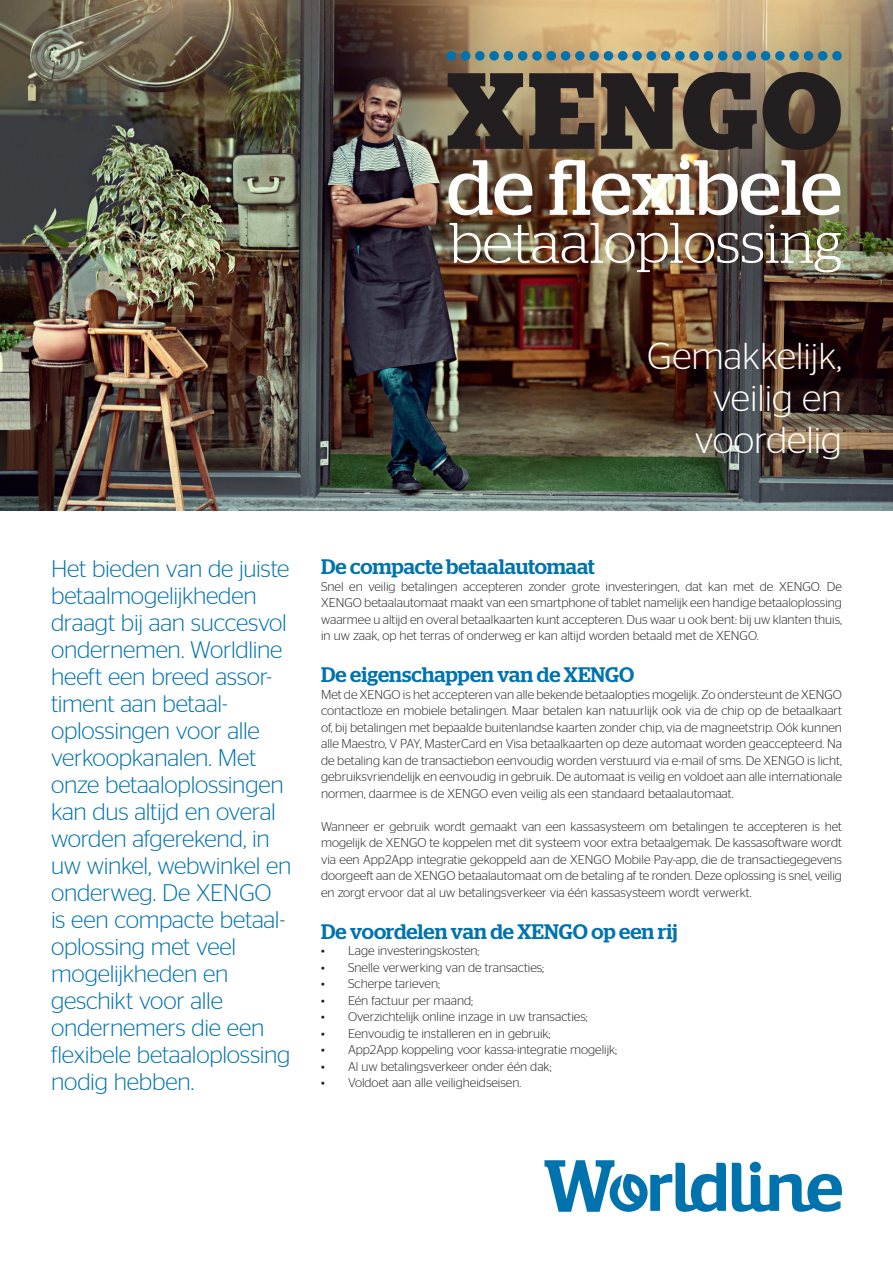
<style>
.page{position:relative;width:893px;height:1263px;background:#fff}
.page>*{position:absolute;margin:0;border:0;box-sizing:border-box;transform-origin:0 0}
.t1{font:700 108px "Stag";letter-spacing:.04em;color:#231f20}
.t2{font:78px "Stag";color:#fff}
.t3{font:300 57px "Stag";color:#fff}
.t4{font:300 37.5px/42px "Stag Sans";color:#fff;text-align:right}
.t5{font:300 24px/27px "Stag Sans";letter-spacing:-.01em;color:#0073ae}
.t6{font:500 21px "Stag";letter-spacing:-.005em;color:#0073ae}
.t7{font:300 12.75px/16.5px "Stag Sans";color:#231f20;text-align:justify}
</style>
<div class="page">
<img style="left:0;top:0;width:893px;height:510px">
<div style="left:446px;top:51px;width:10px;height:10px;background:#0073ae;border-radius:50%"></div>
<div style="left:461px;top:51px;width:9px;height:10px;background:#0073ae;border-radius:50%"></div>
<div style="left:475px;top:51px;width:10px;height:10px;background:#0073ae;border-radius:50%"></div>
<div style="left:489px;top:51px;width:10px;height:10px;background:#0073ae;border-radius:50%"></div>
<div style="left:504px;top:51px;width:9px;height:10px;background:#0073ae;border-radius:50%"></div>
<div style="left:518px;top:51px;width:9px;height:10px;background:#0073ae;border-radius:50%"></div>
<div style="left:532px;top:51px;width:10px;height:10px;background:#0073ae;border-radius:50%"></div>
<div style="left:546px;top:51px;width:10px;height:10px;background:#0073ae;border-radius:50%"></div>
<div style="left:561px;top:51px;width:9px;height:10px;background:#0073ae;border-radius:50%"></div>
<div style="left:575px;top:51px;width:10px;height:10px;background:#0073ae;border-radius:50%"></div>
<div style="left:589px;top:51px;width:10px;height:10px;background:#0073ae;border-radius:50%"></div>
<div style="left:604px;top:51px;width:9px;height:10px;background:#0073ae;border-radius:50%"></div>
<div style="left:618px;top:51px;width:9px;height:10px;background:#0073ae;border-radius:50%"></div>
<div style="left:632px;top:51px;width:10px;height:10px;background:#0073ae;border-radius:50%"></div>
<div style="left:646px;top:51px;width:10px;height:10px;background:#0073ae;border-radius:50%"></div>
<div style="left:661px;top:51px;width:9px;height:10px;background:#0073ae;border-radius:50%"></div>
<div style="left:675px;top:51px;width:10px;height:10px;background:#0073ae;border-radius:50%"></div>
<div style="left:689px;top:51px;width:10px;height:10px;background:#0073ae;border-radius:50%"></div>
<div style="left:704px;top:51px;width:9px;height:10px;background:#0073ae;border-radius:50%"></div>
<div style="left:718px;top:51px;width:9px;height:10px;background:#0073ae;border-radius:50%"></div>
<div style="left:732px;top:51px;width:10px;height:10px;background:#0073ae;border-radius:50%"></div>
<div style="left:746px;top:51px;width:10px;height:10px;background:#0073ae;border-radius:50%"></div>
<div style="left:761px;top:51px;width:9px;height:10px;background:#0073ae;border-radius:50%"></div>
<div style="left:775px;top:51px;width:10px;height:10px;background:#0073ae;border-radius:50%"></div>
<div style="left:789px;top:51px;width:10px;height:10px;background:#0073ae;border-radius:50%"></div>
<div style="left:804px;top:51px;width:9px;height:10px;background:#0073ae;border-radius:50%"></div>
<div style="left:818px;top:51px;width:9px;height:10px;background:#0073ae;border-radius:50%"></div>
<div style="left:832px;top:51px;width:10px;height:10px;background:#0073ae;border-radius:50%"></div>
<svg style="left:732px;top:1163px;width:110px;height:49px"></svg>
<svg style="left:544px;top:1160px;width:182px;height:52px"></svg>
<h1 class="t1" style="left:447px;top:48px;width:397px">XENGO</h1>
<h2 class="t2" style="left:447px;top:142px;width:397px">de flexibele</h2>
<h3 class="t3" style="left:450px;top:211px;width:393px">betaaloplossing</h3>
<h3 class="t4" style="left:647px;top:334px;width:196px">Gemakkelijk, veilig en voordelig</h3>
<p class="t5" style="left:51px;top:555px;width:242px">Het bieden van de juiste betaalmogelijkheden draagt bij aan succesvol ondernemen. Worldline heeft een breed assor&shy;timent aan betaal&shy;oplossingen voor alle verkoopkanalen. Met onze betaaloplossingen kan dus altijd en overal worden afgerekend, in uw winkel, webwinkel en onderweg. De XENGO is een compacte betaal&shy;oplossing met veel mogelijkheden en geschikt voor alle ondernemers die een flexibele betaaloplossing nodig hebben.</p>
<h3 class="t6" style="left:321px;top:555px;width:275px">De compacte betaalautomaat</h3>
<p class="t7" style="left:321px;top:578px;width:522px">Snel en veilig betalingen accepteren zonder grote investeringen, dat kan met de XENGO. De XENGO betaalautomaat maakt van een smartphone of tablet namelijk een handige betaaloplossing waarmee u altijd en overal betaalkaarten kunt accepteren. Dus waar u ook bent: bij uw klanten thuis, in uw zaak, op het terras of onderweg er kan altijd worden betaald met de XENGO.</p>
<h3 class="t6" style="left:321px;top:663px;width:315px">De eigenschappen van de XENGO</h3>
<p class="t7" style="left:321px;top:686px;width:522px">Met de XENGO is het accepteren van alle bekende betaalopties mogelijk. Zo ondersteunt de XENGO contactloze en mobiele betalingen. Maar betalen kan natuurlijk ook via de chip op de betaalkaart of, bij betalingen met bepaalde buitenlandse kaarten zonder chip, via de magneetstrip. Oók kunnen alle Maestro, V PAY, MasterCard en Visa betaalkaarten op deze automaat worden geaccepteerd. Na de betaling kan de transactiebon eenvoudig worden verstuurd via e-mail of sms. De XENGO is licht, gebruiksvriendelijk en eenvoudig in gebruik. De automaat is veilig en voldoet aan alle internationale normen, daarmee is de XENGO even veilig als een standaard betaalautomaat.</p>
<p class="t7" style="left:321px;top:818px;width:522px">Wanneer er gebruik wordt gemaakt van een kassasysteem om betalingen te accepteren is het mogelijk de XENGO te koppelen met dit systeem voor extra betaalgemak. De kassasoftware wordt via een App2App integratie gekoppeld aan de XENGO Mobile Pay-app, die de transactiegegevens doorgeeft aan de XENGO betaalautomaat om de betaling af te ronden. Deze oplossing is snel, veilig en zorgt ervoor dat al uw betalingsverkeer via één kassasysteem wordt verwerkt.</p>
<h3 class="t6" style="left:321px;top:919px;width:358px">De voordelen van de XENGO op een rij</h3>
<p class="t7" style="left:321px;top:943px;width:160px">• Lage investeringskosten;</p>
<p class="t7" style="left:321px;top:959px;width:225px">• Snelle verwerking van de transacties;</p>
<p class="t7" style="left:321px;top:976px;width:121px">• Scherpe tarieven;</p>
<p class="t7" style="left:321px;top:992px;width:154px">• Eén factuur per maand;</p>
<p class="t7" style="left:321px;top:1008px;width:268px">• Overzichtelijk online inzage in uw transacties;</p>
<p class="t7" style="left:321px;top:1025px;width:231px">• Eenvoudig te installeren en in gebruik;</p>
<p class="t7" style="left:321px;top:1041px;width:298px">• App2App koppeling voor kassa-integratie mogelijk;</p>
<p class="t7" style="left:321px;top:1058px;width:232px">• Al uw betalingsverkeer onder één dak;</p>
<p class="t7" style="left:321px;top:1074px;width:202px">• Voldoet aan alle veiligheidseisen.</p>
</div>
